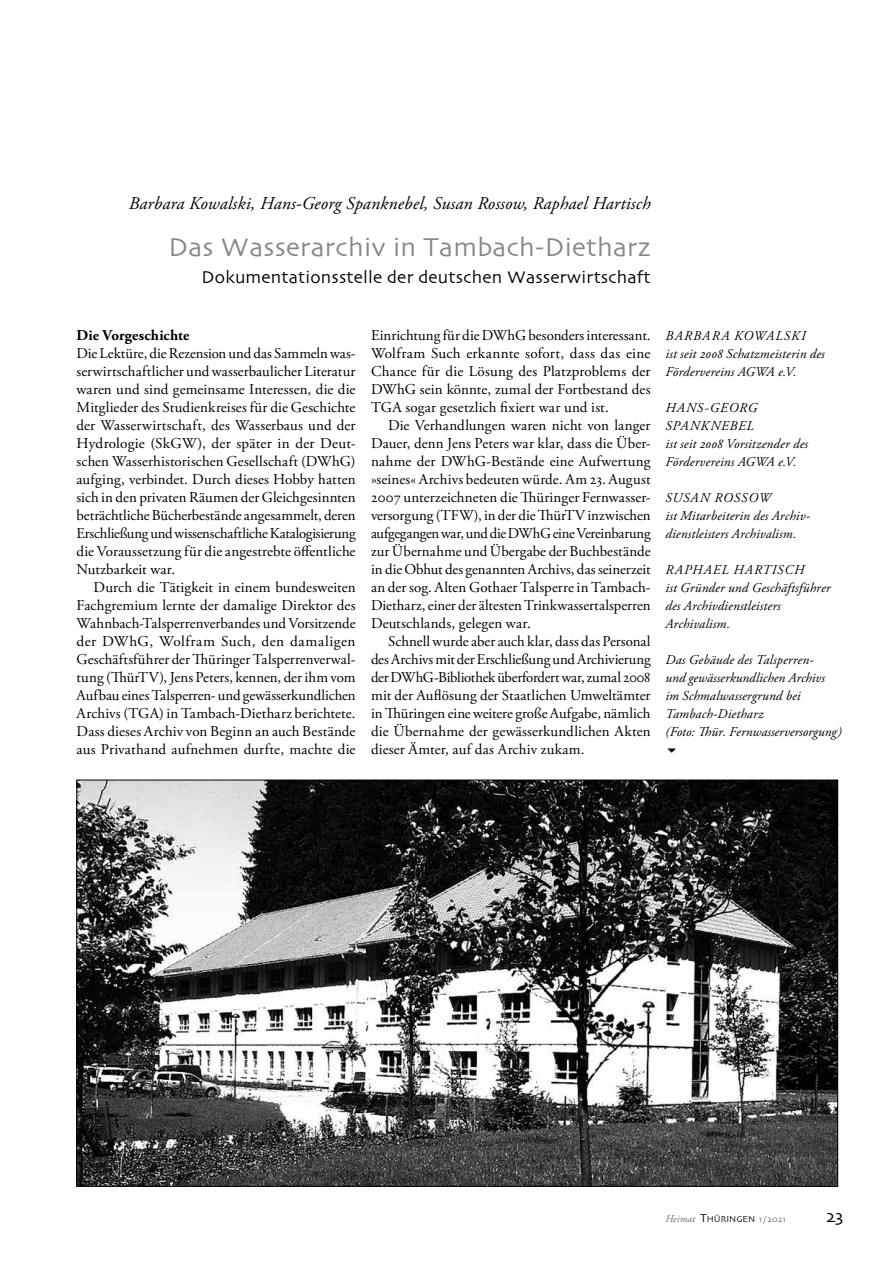
<style>
.page{position:relative;width:893px;height:1263px;background:#fff}
.page>*{position:absolute;margin:0;border:0;box-sizing:border-box;transform-origin:0 0}
.t1{font:27px "Skia";letter-spacing:.01em;color:#878787}
.t2{font:italic 18px "Adobe Garamond Pro";letter-spacing:.01em;color:#000}
.t3{font:18px "Skia";letter-spacing:.01em;color:#000}
.t4{font:15px/18px "Adobe Garamond Pro";letter-spacing:.01em;color:#000;text-align:justify}
.t5{font:700 15px "Adobe Garamond Pro";letter-spacing:.01em;color:#000}
.t6{font:italic 13.5px/18px "Adobe Garamond Pro";letter-spacing:.01em;color:#000}
.t7{font:9px "Skia";color:#000}
.s1{font-family:"Adobe Garamond Pro";font-style:italic;font-size:10.5px;color:#706f6f}
.s2{font-size:12px}
.s3{color:#706f6f}
</style>
<div class="page">
<img style="left:79px;top:782px;width:757px;height:402px">
<p class="t2" style="left:129px;top:193px;width:523px">Barbara Kowalski, Hans-Georg Spanknebel, Susan Rossow, Raphael Hartisch</p>
<h1 class="t1" style="left:168px;top:231px;width:484px">Das Wasserarchiv in Tambach-Dietharz</h1>
<p class="t3" style="left:202px;top:266px;width:451px">Dokumentationsstelle der deutschen Wasserwirtschaft</p>
<p class="t5" style="left:77px;top:327px;width:114px">Die Vorgeschichte</p>
<p class="t4" style="left:77px;top:345px;width:281px">Die Lektüre, die Rezension und das Sammeln was&shy;serwirtschaftlicher und wasserbaulicher Literatur waren und sind gemeinsame Interessen, die die Mitglieder des Studienkreises für die Geschichte der Wasserwirtschaft, des Wasserbaus und der Hydrologie (SkGW), der später in der Deut&shy;schen Wasserhistorischen Gesellschaft (DWhG) aufging, verbindet. Durch dieses Hobby hatten sich in den privaten Räumen der Gleichgesinnten beträchtliche Bücherbestände angesammelt, deren Erschließung und wissenschaftliche Katalogisierung die Voraussetzung für die angestrebte öffentliche Nutzbarkeit war.</p>
<p class="t4" style="left:77px;top:579px;width:281px;text-indent:17px">Durch die Tätigkeit in einem bundesweiten Fachgremium lernte der damalige Direktor des Wahnbach-Talsperrenverbandes und Vorsitzende der DWhG, Wolfram Such, den damaligen Geschäftsführer der Thüringer Talsperrenverwal&shy;tung (ThürTV), Jens Peters, kennen, der ihm vom Aufbau eines Talsperren- und gewässerkundlichen Archivs (TGA) in Tambach-Dietharz berichtete.<br>Dass dieses Archiv von Beginn an auch Bestände aus Privathand aufnehmen durfte, machte die</p>
<p class="t4" style="left:371px;top:327px;width:281px">Einrichtung für die DWhG besonders interessant.<br>Wolfram Such erkannte sofort, dass das eine Chance für die Lösung des Platzproblems der DWhG sein könnte, zumal der Fortbestand des TGA sogar gesetzlich fixiert war und ist.</p>
<p class="t4" style="left:371px;top:417px;width:281px;text-indent:17px">Die Verhandlungen waren nicht von langer Dauer, denn Jens Peters war klar, dass die Über&shy;nahme der DWhG-Bestände eine Aufwertung »seines« Archivs bedeuten würde. Am 23. August 2007 unterzeichneten die Thüringer Fernwasser&shy;versorgung (TFW), in der die ThürTV inzwischen aufgegangen war, und die DWhG eine Vereinbarung zur Übernahme und Übergabe der Buchbestände in die Obhut des genannten Archivs, das seinerzeit an der sog. Alten Gothaer Talsperre in Tambach-Dietharz, einer der ältesten Trinkwassertalsperren Deutschlands, gelegen war.</p>
<p class="t4" style="left:371px;top:633px;width:281px;text-indent:17px">Schnell wurde aber auch klar, dass das Personal des Archivs mit der Erschließung und Archivierung der DWhG-Bibliothek überfordert war, zumal 2008 mit der Auflösung der Staatlichen Umweltämter in Thüringen eine weitere große Aufgabe, nämlich die Übernahme der gewässerkundlichen Akten dieser Ämter, auf das Archiv zukam.</p>
<p class="t6" style="left:665px;top:327px;width:161px">BARBARA KOWALSKI<br>ist seit 2008 Schatzmeisterin des<br>Fördervereins AGWA e.V.</p>
<p class="t6" style="left:665px;top:399px;width:144px">HANS-GEORG<br>SPANKNEBEL<br>ist seit 2008 Vorsitzender des<br>Fördervereins AGWA e.V.</p>
<p class="t6" style="left:665px;top:489px;width:146px">SUSAN ROSSOW<br>ist Mitarbeiterin des Archiv&shy;dienstleisters Archivalism.</p>
<p class="t6" style="left:665px;top:561px;width:166px">RAPHAEL HARTISCH<br>ist Gründer und Geschäftsführer des Archivdienstleisters<br>Archivalism.</p>
<p class="t6" style="left:665px;top:651px;width:178px">Das Gebäude des Talsperren-<br>und gewässerkundlichen Archivs im Schmalwassergrund bei<br>Tambach-Dietharz<br>(Foto: Thür. Fernwasserversorgung)</p>
<p class="t7" style="left:665px;top:1214px;width:122px"><span class="s1">Heimat</span> <span class="s2">T</span>HÜRINGEN <span class="s3">1/2021</span></p>
<p class="t3" style="left:826px;top:1206px;width:19px">23</p>
</div>
